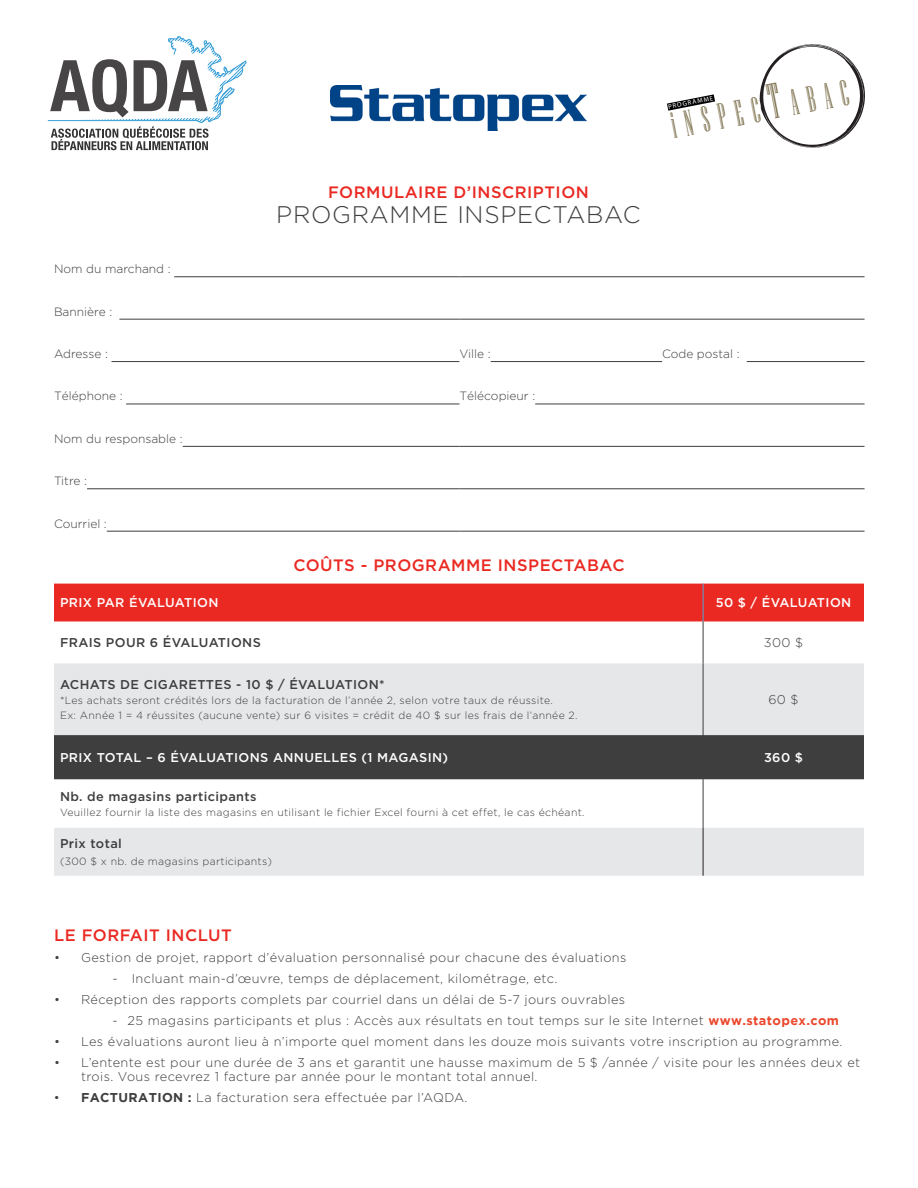
<style>
.page{position:relative;width:918px;height:1188px;background:#fff}
.page>*{position:absolute;margin:0;border:0;box-sizing:border-box;transform-origin:0 0}
.t1{font:36.45px "Niagara Engraved";color:#7b6e4a;scale:.71 1}
.t2{font:300 24px "Gotham";letter-spacing:.03em;color:#3e3e3f}
.t3{font:500 16.5px "Gotham";letter-spacing:.03em;color:#ea2922}
.t4{font:300 12.75px/14.2px "Gotham";letter-spacing:.03em;color:#3e3e3f}
.t5{font:500 12.75px "Gotham";letter-spacing:.03em;color:#3e3e3f}
.t6{font:500 12.75px "Gotham";letter-spacing:.03em;color:#fff}
.t7{font:300 12px "Gotham";color:#3e3e3f}
.t8{font:300 10.5px/15px "Gotham";letter-spacing:.03em;color:#3e3e3f}
.t9{font:6.6px "Myriad Pro";color:#fff}
.s1{font-size:49.95px}
.s2{font-weight:700;color:#eb492e}
.s3{font-weight:700}
</style>
<div class="page">
<svg style="left:48px;top:36px;width:199px;height:114px"></svg>
<hr style="left:54px;top:277px;width:406px;height:1px;background:#3e3e3f">
<hr style="left:460px;top:277px;width:202px;height:1px;background:#3e3e3f">
<hr style="left:662px;top:277px;width:203px;height:1px;background:#3e3e3f">
<hr style="left:54px;top:319px;width:406px;height:1px;background:#3e3e3f">
<hr style="left:460px;top:319px;width:202px;height:1px;background:#3e3e3f">
<hr style="left:662px;top:319px;width:203px;height:1px;background:#3e3e3f">
<hr style="left:54px;top:361px;width:406px;height:1px;background:#3e3e3f">
<hr style="left:460px;top:361px;width:202px;height:1px;background:#3e3e3f">
<hr style="left:662px;top:361px;width:203px;height:1px;background:#3e3e3f">
<hr style="left:54px;top:446px;width:406px;height:1px;background:#3e3e3f">
<hr style="left:460px;top:446px;width:202px;height:1px;background:#3e3e3f">
<hr style="left:662px;top:446px;width:203px;height:1px;background:#3e3e3f">
<hr style="left:54px;top:489px;width:406px;height:1px;background:#3e3e3f">
<hr style="left:460px;top:489px;width:202px;height:1px;background:#3e3e3f">
<hr style="left:662px;top:489px;width:203px;height:1px;background:#3e3e3f">
<hr style="left:54px;top:531px;width:406px;height:1px;background:#3e3e3f">
<hr style="left:460px;top:531px;width:202px;height:1px;background:#3e3e3f">
<hr style="left:662px;top:531px;width:203px;height:1px;background:#3e3e3f">
<hr style="left:54px;top:404px;width:406px;height:1px;background:#3e3e3f">
<hr style="left:460px;top:404px;width:202px;height:1px;background:#3e3e3f">
<hr style="left:662px;top:404px;width:203px;height:1px;background:#3e3e3f">
<div style="left:54px;top:272px;width:120px;height:15px;background:#fff"></div>
<div style="left:54px;top:314px;width:65px;height:15px;background:#fff"></div>
<div style="left:54px;top:357px;width:58px;height:15px;background:#fff"></div>
<div style="left:460px;top:357px;width:31px;height:15px;background:#fff"></div>
<div style="left:662px;top:357px;width:85px;height:15px;background:#fff"></div>
<div style="left:54px;top:399px;width:72px;height:15px;background:#fff"></div>
<div style="left:460px;top:399px;width:75px;height:15px;background:#fff"></div>
<div style="left:54px;top:441px;width:129px;height:15px;background:#fff"></div>
<div style="left:54px;top:484px;width:33px;height:15px;background:#fff"></div>
<div style="left:54px;top:526px;width:53px;height:15px;background:#fff"></div>
<div style="left:54px;top:584px;width:810px;height:37px;background:#ea2922"></div>
<svg style="left:54px;top:663px;width:810px;height:213px;fill:#e6e7e9"></svg>
<div style="left:54px;top:735px;width:810px;height:44px;background:#3e3e3f"></div>
<hr style="left:703px;top:621px;width:1px;height:42px;background:#3e3e3f">
<hr style="left:703px;top:663px;width:1px;height:72px;background:#3e3e3f">
<hr style="left:703px;top:779px;width:1px;height:49px;background:#3e3e3f">
<hr style="left:703px;top:735px;width:1px;height:44px;background:#3e3e3f">
<hr style="left:703px;top:584px;width:1px;height:37px;background:#54a4da">
<hr style="left:703px;top:828px;width:1px;height:48px;background:#231f20">
<svg style="left:667px;top:94px;width:48px;height:17px"></svg>
<svg style="left:759px;top:44px;width:106px;height:104px"></svg>
<img style="left:331px;top:85px;width:255px;height:46px">
<p class="t3" style="left:328px;top:183px;width:262px">FORMULAIRE D’INSCRIPTION</p>
<p class="t2" style="left:276px;top:201px;width:366px">PROGRAMME INSPECTABAC</p>
<p class="t1" style="left:668px;top:107px;width:255px;rotate:-11deg">iNSPEC<span class="s1">T</span>ABAC</p>
<p class="t9" style="left:667px;top:103px;width:47px;rotate:-11deg">PROGRAMME</p>
<p class="t7" style="left:54px;top:262px;width:118px">Nom du marchand :</p>
<p class="t7" style="left:54px;top:305px;width:60px">Bannière :</p>
<p class="t7" style="left:54px;top:347px;width:55px">Adresse :</p>
<p class="t7" style="left:460px;top:347px;width:33px">Ville :</p>
<p class="t7" style="left:662px;top:347px;width:79px">Code postal :</p>
<p class="t7" style="left:54px;top:390px;width:70px">Téléphone :</p>
<p class="t7" style="left:460px;top:390px;width:77px">Télécopieur :</p>
<p class="t7" style="left:54px;top:432px;width:130px">Nom du responsable :</p>
<p class="t7" style="left:54px;top:474px;width:35px">Titre :</p>
<p class="t7" style="left:54px;top:517px;width:54px">Courriel :</p>
<p class="t3" style="left:293px;top:556px;width:333px">COÛTS - PROGRAMME INSPECTABAC</p>
<p class="t6" style="left:60px;top:595px;width:160px">PRIX PAR ÉVALUATION</p>
<p class="t6" style="left:716px;top:595px;width:137px">50 $ / ÉVALUATION</p>
<p class="t5" style="left:60px;top:635px;width:202px">FRAIS POUR 6 ÉVALUATIONS</p>
<p class="t4" style="left:764px;top:635px;width:41px">300 $</p>
<p class="t5" style="left:60px;top:677px;width:326px">ACHATS DE CIGARETTES - 10 $ / ÉVALUATION*</p>
<p class="t8" style="left:60px;top:693px;width:519px">*Les achats seront crédités lors de la facturation de l’année 2, selon votre taux de réussite.<br>Ex: Année 1 = 4 réussites (aucune vente) sur 6 visites = crédit de 40 $ sur les frais de l’année 2.</p>
<p class="t4" style="left:768px;top:692px;width:32px">60 $</p>
<p class="t6" style="left:60px;top:750px;width:390px">PRIX TOTAL – 6 ÉVALUATIONS ANNUELLES (1 MAGASIN)</p>
<p class="t6" style="left:764px;top:750px;width:41px">360 $</p>
<p class="t5" style="left:60px;top:789px;width:198px">Nb. de magasins participants</p>
<p class="t8" style="left:60px;top:804px;width:526px">Veuillez fournir la liste des magasins en utilisant le fichier Excel fourni à cet effet, le cas échéant.</p>
<p class="t5" style="left:60px;top:836px;width:63px">Prix total</p>
<p class="t8" style="left:60px;top:853px;width:213px">(300 $ x nb. de magasins participants)</p>
<p class="t3" style="left:54px;top:926px;width:179px">LE FORFAIT INCLUT</p>
<p class="t4" style="left:54px;top:950px;width:574px">• Gestion de projet, rapport d’évaluation personnalisé pour chacune des évaluations</p>
<p class="t4" style="left:112px;top:971px;width:446px">- Incluant main-d’œuvre, temps de déplacement, kilométrage, etc.</p>
<p class="t4" style="left:54px;top:992px;width:573px">• Réception des rapports complets par courriel dans un délai de 5-7 jours ouvrables</p>
<p class="t4" style="left:113px;top:1013px;width:728px">- 25 magasins participants et plus : Accès aux résultats en tout temps sur le site Internet <span class="s2">www.statopex.com</span></p>
<p class="t4" style="left:54px;top:1034px;width:790px">• Les évaluations auront lieu à n’importe quel moment dans les douze mois suivants votre inscription au programme.</p>
<p class="t4" style="left:81px;top:1055px;width:781px;text-indent:-27px">• L’entente est pour une durée de 3 ans et garantit une hausse maximum de 5 $ /année / visite pour les années deux et trois. Vous recevrez 1 facture par année pour le montant total annuel.</p>
<p class="t4" style="left:54px;top:1091px;width:415px">• <span class="s3">FACTURATION :</span> La facturation sera effectuée par l’AQDA.</p>
</div>
